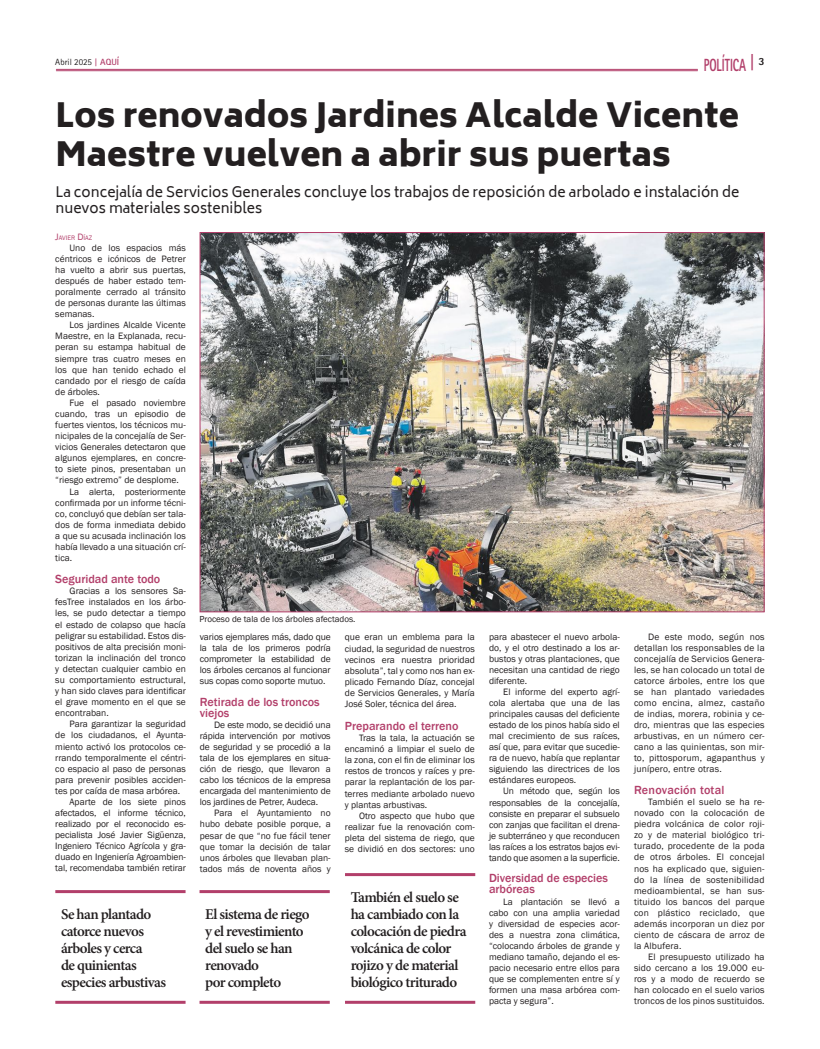
<style>
.page{position:relative;width:820px;height:1049px;background:#fff}
.page>*{position:absolute;margin:0;border:0;box-sizing:border-box;transform-origin:0 0}
.t1{font:900 33px/39.6px "Biryani";color:#231f20}
.t2{font:800 17.6px "Rotis Sans Serif Std";color:#b23f6a;scale:.64 1}
.t3{font:600 15px/17px "Minion Pro";letter-spacing:-.04em;color:#231f20}
.t4{font:14px/16.8px "Biryani";color:#231f20}
.t5{font:500 12.1px/11px "Franklin Gothic";color:#b23f6a}
.t6{font:500 12.1px "Franklin Gothic";letter-spacing:.02em;color:#b23f6a}
.t7{font:9.5px/11px "Franklin Gothic";color:#231f20;text-align:justify}
.t8{font:9px "Franklin Gothic";color:#231f20}
.t9{font:9px "Rotis Sans Serif Std";color:#231f20}
.t10{font:6.7px "Franklin Gothic";color:#b23f6a}
.s1{font-family:"Rotis Serif Std";font-weight:700;color:#b23f6a}
.s2{font-weight:700;color:#b23f6a}
.s3{font-size:18.2px}
.s4{font-size:9.5px}
</style>
<div class="page">
<img style="left:201px;top:234px;width:561px;height:376px">
<hr style="left:55px;top:890px;width:130px;height:3px;background:#b23f6a">
<hr style="left:55px;top:1001px;width:130px;height:3px;background:#b23f6a">
<hr style="left:199px;top:890px;width:130px;height:3px;background:#b23f6a">
<hr style="left:199px;top:1001px;width:130px;height:3px;background:#b23f6a">
<hr style="left:345px;top:873px;width:130px;height:3px;background:#b23f6a">
<hr style="left:345px;top:1001px;width:130px;height:3px;background:#b23f6a">
<hr style="left:56px;top:69px;width:641px;height:1px;background:#b23f6a">
<hr style="left:56px;top:71px;width:641px;height:1px;background:#b23f6a">
<p class="t9" style="left:55px;top:57px;width:65px">Abril 2025 <span class="s1">|</span> <span class="s2">AQUÍ</span></p>
<h2 class="t2" style="left:703px;top:54px;width:97px">POLÍTICA <span class="s3">|</span> <sup>3</sup></h2>
<h1 class="t1" style="left:55px;top:96px;width:684px">Los renovados Jardines Alcalde Vicente<br>Maestre vuelven a abrir sus puertas</h1>
<h3 class="t4" style="left:55px;top:183px;width:685px">La concejalía de Servicios Generales concluye los trabajos de reposición de arbolado e instalación de nuevos materiales sostenibles</h3>
<p class="t10" style="left:55px;top:233px;width:38px"><span class="s4">J</span>AVIER <span class="s4">D</span>ÍAZ</p>
<p class="t7" style="left:55px;top:242px;width:132px;text-indent:14px">Uno de los espacios más céntricos e icónicos de Petrer ha vuelto a abrir sus puertas, después de haber estado tem&shy;poralmente cerrado al tránsito de personas durante las últimas semanas.</p>
<p class="t7" style="left:55px;top:320px;width:132px;text-indent:14px">Los jardines Alcalde Vicente Maestre, en la Explanada, recu&shy;peran su estampa habitual de siempre tras cuatro meses en los que han tenido echado el candado por el riesgo de caída de árboles.</p>
<p class="t7" style="left:69px;top:397px;width:118px">Fue el pasado noviembre</p>
<p class="t7" style="left:55px;top:408px;width:132px">cuando, tras un episodio de</p>
<p class="t7" style="left:55px;top:420px;width:132px">fuertes vientos, los técnicos mu-</p>
<p class="t7" style="left:55px;top:431px;width:132px">nicipales de la concejalía de Ser-</p>
<p class="t7" style="left:55px;top:442px;width:132px">vicios Generales detectaron que</p>
<p class="t7" style="left:55px;top:453px;width:132px">algunos ejemplares, en concre-</p>
<p class="t7" style="left:55px;top:464px;width:132px">to siete pinos, presentaban un</p>
<p class="t7" style="left:55px;top:475px;width:125px">“riesgo extremo” de desplome.</p>
<p class="t7" style="left:69px;top:486px;width:118px">La alerta, posteriormente</p>
<p class="t7" style="left:55px;top:497px;width:132px">confirmada por un informe técni-</p>
<p class="t7" style="left:55px;top:508px;width:132px">co, concluyó que debían ser tala-</p>
<p class="t7" style="left:55px;top:519px;width:132px">dos de forma inmediata debido</p>
<p class="t7" style="left:55px;top:530px;width:132px">a que su acusada inclinación los</p>
<p class="t7" style="left:55px;top:541px;width:132px">había llevado a una situación crí-</p>
<p class="t7" style="left:55px;top:553px;width:18px">tica.</p>
<p class="t5" style="left:55px;top:574px;width:106px">Seguridad ante todo</p>
<p class="t7" style="left:55px;top:586px;width:132px;text-indent:14px">Gracias a los sensores Sa&shy;fesTree instalados en los árbo&shy;les, se pudo detectar a tiempo el estado de colapso que hacía peligrar su estabilidad. Estos dis&shy;positivos de alta precisión moni&shy;torizan la inclinación del tronco y detectan cualquier cambio en su comportamiento estructural, y han sido claves para identificar el grave momento en el que se encontraban.</p>
<p class="t7" style="left:69px;top:719px;width:118px">Para garantizar la seguridad</p>
<p class="t7" style="left:55px;top:730px;width:132px">de los ciudadanos, el Ayunta-</p>
<p class="t7" style="left:55px;top:741px;width:132px">miento activó los protocolos ce-</p>
<p class="t7" style="left:55px;top:752px;width:132px">rrando temporalmente el céntri-</p>
<p class="t7" style="left:55px;top:763px;width:132px">co espacio al paso de personas</p>
<p class="t7" style="left:55px;top:774px;width:132px">para prevenir posibles acciden-</p>
<p class="t7" style="left:55px;top:785px;width:126px">tes por caída de masa arbórea.</p>
<p class="t7" style="left:69px;top:796px;width:118px">Aparte de los siete pinos</p>
<p class="t7" style="left:55px;top:807px;width:132px">afectados, el informe técnico,</p>
<p class="t7" style="left:55px;top:819px;width:132px">realizado por el reconocido es-</p>
<p class="t7" style="left:55px;top:830px;width:132px">pecialista José Javier Sigüenza,</p>
<p class="t7" style="left:55px;top:841px;width:132px">Ingeniero Técnico Agrícola y gra-</p>
<p class="t7" style="left:55px;top:852px;width:132px">duado en Ingeniería Agroambien-</p>
<p class="t7" style="left:55px;top:863px;width:132px">tal, recomendaba también retirar</p>
<p class="t8" style="left:199px;top:613px;width:157px">Proceso de tala de los árboles afectados.</p>
<p class="t7" style="left:200px;top:632px;width:132px">varios ejemplares más, dado que la tala de los primeros podría comprometer la estabilidad de los árboles cercanos al funcionar sus copas como soporte mutuo.</p>
<p class="t5" style="left:200px;top:697px;width:121px">Retirada de los troncos viejos</p>
<p class="t7" style="left:200px;top:720px;width:132px;text-indent:14px">De este modo, se decidió una rápida intervención por motivos de seguridad y se procedió a la tala de los ejemplares en situa&shy;ción de riesgo, que llevaron a cabo los técnicos de la empresa encargada del mantenimiento de los jardines de Petrer, Audeca.</p>
<p class="t7" style="left:200px;top:808px;width:132px;text-indent:14px">Para el Ayuntamiento no hubo debate posible porque, a pesar de que “no fue fácil tener que tomar la decisión de talar unos árboles que llevaban plan&shy;tados más de noventa años y</p>
<p class="t7" style="left:345px;top:632px;width:131px">que eran un emblema para la ciudad, la seguridad de nuestros vecinos era nuestra prioridad absoluta”, tal y como nos han ex&shy;plicado Fernando Díaz, concejal de Servicios Generales, y María José Soler, técnica del área.</p>
<p class="t5" style="left:345px;top:720px;width:115px">Preparando el terreno</p>
<p class="t7" style="left:345px;top:732px;width:131px;text-indent:14px">Tras la tala, la actuación se encaminó a limpiar el suelo de la zona, con el fin de eliminar los restos de troncos y raíces y pre&shy;parar la replantación de los par&shy;terres mediante arbolado nuevo y plantas arbustivas.</p>
<p class="t7" style="left:345px;top:810px;width:131px;text-indent:14px">Otro aspecto que hubo que realizar fue la renovación com&shy;pleta del sistema de riego, que se dividió en dos sectores: uno</p>
<h3 class="t3" style="left:61px;top:905px;width:107px">Se han plantado catorce nuevos árboles y cerca<br>de quinientas especies arbustivas</h3>
<h3 class="t3" style="left:205px;top:905px;width:106px">El sistema de riego y el revestimiento del suelo se han renovado<br>por completo</h3>
<h3 class="t3" style="left:350px;top:888px;width:117px">También el suelo se ha cambiado con la colocación de piedra volcánica de color rojizo y de material biológico triturado</h3>
<p class="t7" style="left:489px;top:632px;width:132px">para abastecer el nuevo arbola&shy;do, y el otro destinado a los ar&shy;bustos y otras plantaciones, que necesitan una cantidad de riego diferente.</p>
<p class="t7" style="left:489px;top:687px;width:132px;text-indent:14px">El informe del experto agrí&shy;cola alertaba que una de las principales causas del deficiente estado de los pinos había sido el mal crecimiento de sus raíces, así que, para evitar que sucedie&shy;ra de nuevo, había que replantar siguiendo las directrices de los estándares europeos.</p>
<p class="t7" style="left:489px;top:786px;width:132px;text-indent:14px">Un método que, según los responsables de la concejalía, consiste en preparar el subsuelo con zanjas que facilitan el drena&shy;je subterráneo y que reconducen las raíces a los estratos bajos evi&shy;tando que asomen a la superficie.</p>
<p class="t5" style="left:489px;top:873px;width:120px">Diversidad de especies arbóreas</p>
<p class="t7" style="left:489px;top:896px;width:132px;text-indent:14px">La plantación se llevó a cabo con una amplia variedad y diversidad de especies acor&shy;des a nuestra zona climática, “colocando árboles de grande y mediano tamaño, dejando el es&shy;pacio necesario entre ellos para que se complementen entre sí y formen una masa arbórea com&shy;pacta y segura”.</p>
<p class="t7" style="left:633px;top:632px;width:132px;text-indent:14px">De este modo, según nos detallan los responsables de la concejalía de Servicios Genera&shy;les, se han colocado un total de catorce árboles, entre los que se han plantado variedades como encina, almez, castaño de indias, morera, robinia y ce&shy;dro, mientras que las especies arbustivas, en un número cer&shy;cano a las quinientas, son mir&shy;to, pittosporum, agapanthus y junípero, entre otras.</p>
<p class="t6" style="left:633px;top:783px;width:92px">Renovación total</p>
<p class="t7" style="left:633px;top:797px;width:132px;text-indent:14px">También el suelo se ha re&shy;novado con la colocación de piedra volcánica de color roji&shy;zo y de material biológico tri&shy;turado, procedente de la poda de otros árboles. El concejal nos ha explicado que, siguien&shy;do la línea de sostenibilidad medioambiental, se han sus&shy;tituido los bancos del parque con plástico reciclado, que además incorporan un diez por ciento de cáscara de arroz de la Albufera.</p>
<p class="t7" style="left:633px;top:951px;width:132px;text-indent:14px">El presupuesto utilizado ha sido cercano a los 19.000 eu&shy;ros y a modo de recuerdo se han colocado en el suelo varios troncos de los pinos sustituidos.</p>
</div>
